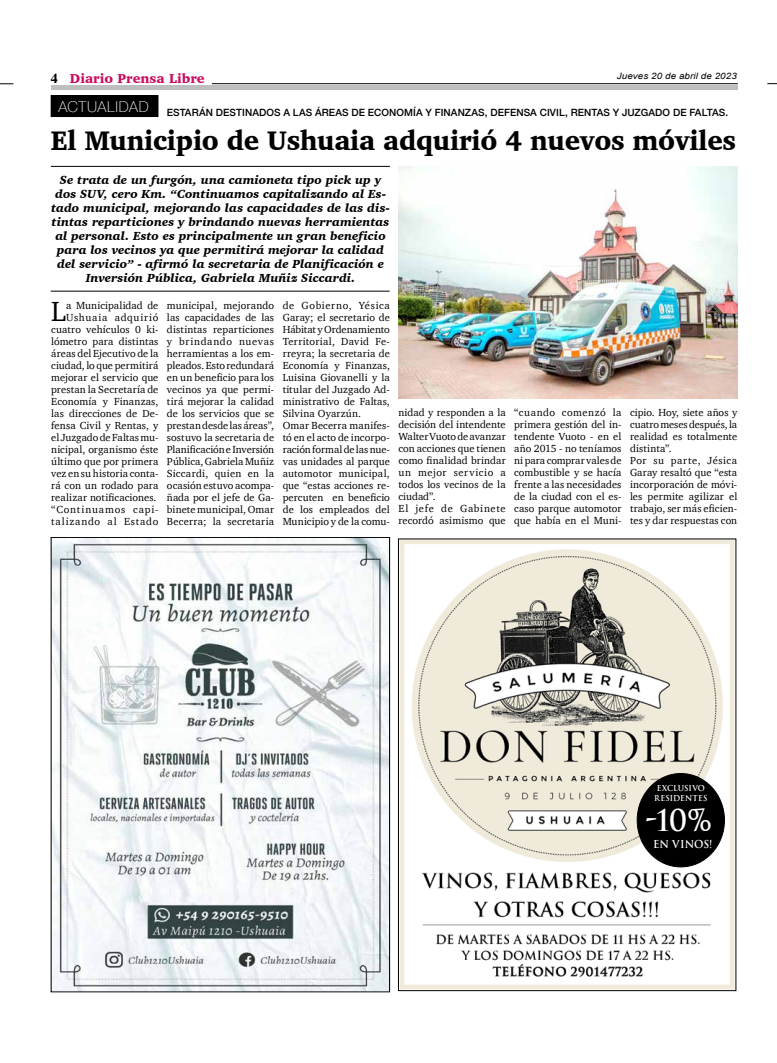
<style>
.page{position:relative;width:777px;height:1063px;background:#fff}
.page>*{position:absolute;margin:0;border:0;box-sizing:border-box;transform-origin:0 0}
.t1{font:700 29.4px "Trajan";color:#fff;scale:.95 1}
.t2{font:28.4px "Charter";color:#000}
.t3{font:900 27.5px "Charter";letter-spacing:-.01em;color:#000;scale:.95 1}
.t4{font:100 15px "Helvetica Neue";letter-spacing:.055em;color:#fff}
.t5{font:900 13.2px "Charter";color:#c80c5f}
.t6{font:italic 900 12px/14px "Charter";letter-spacing:.005em;color:#000;text-align:center}
.t7{font:700 10.7px "Trajan";color:#fff;scale:.95 1}
.t8{font:10.5px/12px "Charter";letter-spacing:.01em;color:#000}
.t9{font:500 10px "Helvetica Neue";letter-spacing:.01em;color:#000}
.t10{font:italic 8.8px "Arial";letter-spacing:.01em;color:#000;scale:1.11 1}
.t11{font:700 8px/9.6px "Trajan";color:#fff;text-align:center;scale:.95 1}
.s1{font-family:"Times";font-weight:700;font-size:14px;color:#000}
</style>
<div class="page">
<hr style="left:212px;top:83px;width:526px;height:1px;background:#000">
<svg style="left:0;top:84px;width:13px;height:1px"></svg>
<div style="left:51px;top:85px;width:686px;height:5px;background:#bcbec0"></div>
<div style="left:51px;top:96px;width:107px;height:21px;background:#000"></div>
<div style="left:51px;top:95px;width:107px;height:22px;border:1px solid #000"></div>
<img style="left:53px;top:539px;width:335px;height:451px">
<div style="left:51px;top:537px;width:339px;height:455px;border:1px solid #000"></div>
<img style="left:400px;top:541px;width:334px;height:448px">
<div style="left:398px;top:539px;width:338px;height:452px;border:1px solid #000"></div>
<div style="left:637px;top:774px;width:87px;height:93px;background:#000;border-radius:50%"></div>
<hr style="left:51px;top:166px;width:339px;height:1px;background:#000">
<hr style="left:51px;top:291px;width:339px;height:1px;background:#000">
<img style="left:398px;top:166px;width:339px;height:232px">
<p class="t10" style="left:617px;top:70px;width:110px">Jueves 20 de abril de 2023</p>
<p class="t5" style="left:51px;top:70px;width:155px"><span class="s1">4</span> Diario Prensa Libre</p>
<h3 class="t4" style="left:58px;top:95px;width:92px">ACTUALIDAD</h3>
<p class="t9" style="left:167px;top:104px;width:563px">ESTARÁN DESTINADOS A LAS ÁREAS DE ECONOMÍA Y FINANZAS, DEFENSA CIVIL, RENTAS Y JUZGADO DE FALTAS.</p>
<h3 class="t3" style="left:51px;top:124px;width:723px">El Municipio de Ushuaia adquirió 4 nuevos móviles</h3>
<p class="t6" style="left:51px;top:172px;width:340px">Se trata de un furgón, una camioneta tipo pick up y dos SUV, cero Km. “Continuamos capitalizando al Es&shy;tado municipal, mejorando las capacidades de las dis&shy;tintas reparticiones y brindando nuevas herramientas al personal. Esto es principalmente un gran beneficio para los vecinos ya que permitirá mejorar la calidad del servicio” - afirmó la secretaria de Planificación e Inversión Pública, Gabriela Muñiz Siccardi.</p>
<p class="t8" style="left:51px;top:299px;width:109px;text-align:right">a Municipalidad de<br>Ushuaia adquirió cuatro vehículos 0 ki&shy;lómetro para distintas áreas del Ejecutivo de la ciudad, lo que permitirá mejorar el servicio que prestan la Secretaría de<br>Economía y Finanzas, las direcciones de De&shy;fensa Civil y Rentas, y el Juzgado de Faltas mu&shy;nicipal, organismo éste último que por primera vez en su historia conta&shy;rá con un rodado para realizar notificaciones. “Continuamos capi&shy;talizando al Estado</p>
<p class="t8" style="left:167px;top:299px;width:109px;text-align:justify">municipal, mejorando las capacidades de las distintas reparticiones y brindando nuevas herramientas a los em&shy;pleados. Esto redundará en un beneficio para los vecinos ya que permi&shy;tirá mejorar la calidad de los servicios que se prestan desde las áreas”, sostuvo la secretaria de Planificación e Inversión Pública, Gabriela Muñiz Siccardi, quien en la ocasión estuvo acompa&shy;ñada por el jefe de Ga&shy;binete municipal, Omar Becerra; la secretaria</p>
<p class="t8" style="left:283px;top:299px;width:109px">de Gobierno, Yésica<br>Garay; el secretario de<br>Hábitat y Ordenamiento<br>Territorial, David Fe&shy;rreyra; la secretaria de<br>Economía y Finanzas,<br>Luisina Giovanelli y la titular del Juzgado Ad&shy;ministrativo de Faltas,<br>Silvina Oyarzún.<br>Omar Becerra manifes&shy;tó en el acto de incorpo&shy;ración formal de las nue&shy;vas unidades al parque automotor municipal, que “estas acciones re&shy;percuten en beneficio de los empleados del<br>Municipio y de la comu-</p>
<h2 class="t2" style="left:51px;top:287px;width:16px">L</h2>
<p class="t8" style="left:398px;top:407px;width:109px">nidad y responden a la decisión del intendente<br>Walter Vuoto de avanzar con acciones que tienen como finalidad brindar un mejor servicio a todos los vecinos de la ciudad”.<br>El jefe de Gabinete recordó asimismo que</p>
<p class="t8" style="left:514px;top:407px;width:109px;text-align:justify">“cuando comenzó la primera gestión del in&shy;tendente Vuoto - en el año 2015 - no teníamos ni para comprar vales de combustible y se hacía frente a las necesidades de la ciudad con el es&shy;caso parque automotor que había en el Muni-</p>
<p class="t8" style="left:630px;top:407px;width:109px">cipio. Hoy, siete años y cuatro meses después, la realidad es totalmente distinta”.<br>Por su parte, Jésica<br>Garay resaltó que “esta incorporación de móvi&shy;les permite agilizar el trabajo, ser más eficien&shy;tes y dar respuestas con</p>
<p class="t11" style="left:654px;top:784px;width:58px">EXCLUSIVO<br>RESIDENTES</p>
<p class="t7" style="left:653px;top:838px;width:64px">EN VINOS!</p>
<h1 class="t1" style="left:645px;top:802px;width:71px">-10%</h1>
</div>
